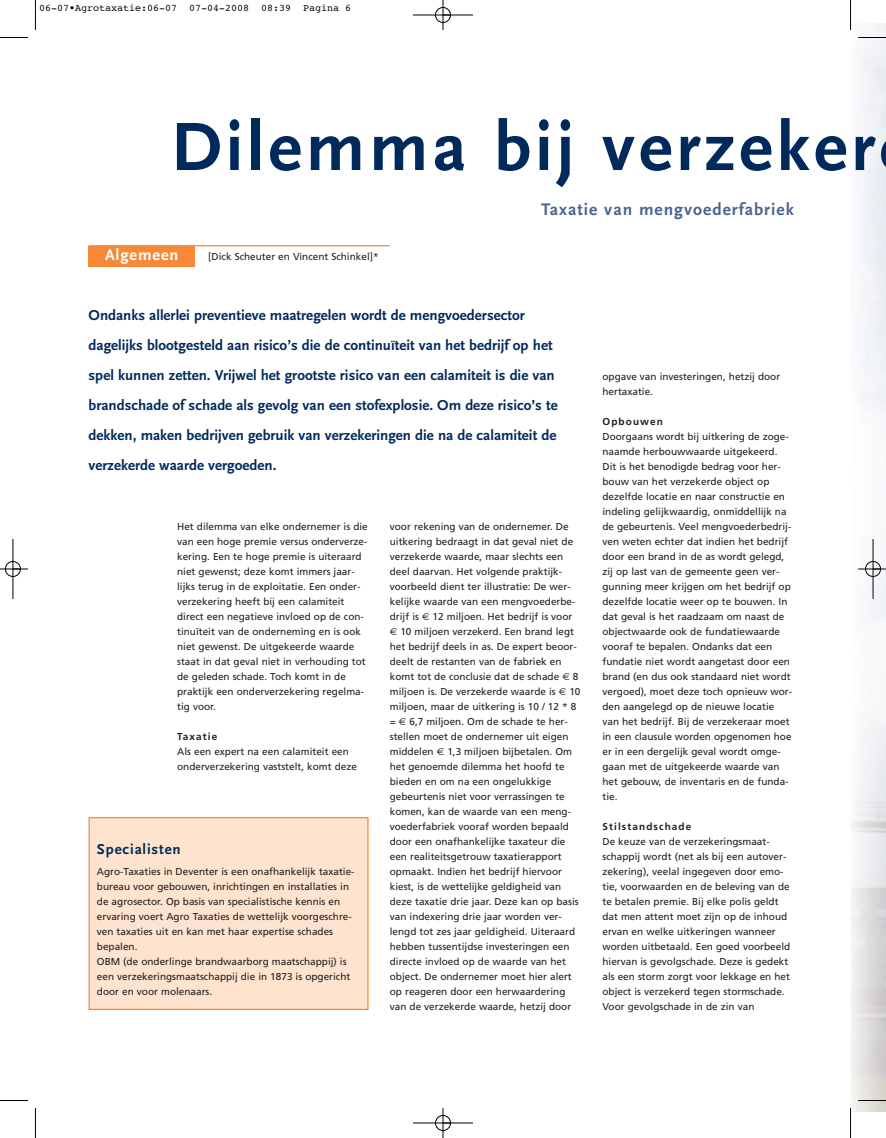
<style>
.page{position:relative;width:886px;height:1138px;background:#fff}
.page>*{position:absolute;margin:0;border:0;box-sizing:border-box;transform-origin:0 0}
.t1{font:700 71.25px "Scala Sans";letter-spacing:.055em;color:#002a5c}
.t2{font:700 17.5px "Scala Sans";letter-spacing:.055em;color:#4b648f}
.t3{font:700 16.25px "Scala Sans";letter-spacing:.055em;color:#fff}
.t4{font:700 15px/30px "Scala Sans";color:#002a5c}
.t5{font:700 15px "Scala Sans";letter-spacing:.055em;color:#002a5c}
.t6{font:10px/15px "Frutiger";color:#231f20}
.t7{font:10px "Courier";color:#000}
.s1{font-weight:700}
.s2{font-family:"Euro Sans"}
</style>
<div class="page">
<img style="left:850px;top:16px;width:36px;height:1099px">
<div style="left:89px;top:246px;width:106px;height:20px;background:#f68938"></div>
<hr style="left:89px;top:245px;width:301px;height:1px;background:#f68938">
<div style="left:90px;top:818px;width:277px;height:191px;background:#fee3ce"></div>
<div style="left:89px;top:817px;width:280px;height:193px;border:1px solid #f68938"></div>
<hr style="left:35px;top:0;width:1px;height:30px;background:#000">
<svg style="left:0;top:37px;width:28px;height:1px"></svg>
<hr style="left:850px;top:0;width:1px;height:30px;background:#000">
<svg style="left:858px;top:37px;width:28px;height:1px"></svg>
<hr style="left:35px;top:1108px;width:1px;height:30px;background:#000">
<svg style="left:0;top:1100px;width:28px;height:1px"></svg>
<hr style="left:850px;top:1108px;width:1px;height:30px;background:#000">
<svg style="left:858px;top:1100px;width:28px;height:1px"></svg>
<hr style="left:413px;top:15px;width:60px;height:1px;background:#000">
<hr style="left:413px;top:1123px;width:60px;height:1px;background:#000">
<hr style="left:13px;top:539px;width:1px;height:60px;background:#000">
<hr style="left:873px;top:539px;width:1px;height:60px;background:#000">
<hr style="left:443px;top:0;width:1px;height:30px;background:#000">
<hr style="left:443px;top:1108px;width:1px;height:30px;background:#000">
<svg style="left:0;top:569px;width:28px;height:1px"></svg>
<svg style="left:858px;top:569px;width:28px;height:1px"></svg>
<div style="left:435px;top:7px;width:16px;height:16px;border:1px solid #000;border-radius:50%"></div>
<div style="left:435px;top:1115px;width:16px;height:16px;border:1px solid #000;border-radius:50%"></div>
<div style="left:5px;top:561px;width:16px;height:16px;border:1px solid #000;border-radius:50%"></div>
<div style="left:865px;top:561px;width:16px;height:16px;border:1px solid #000;border-radius:50%"></div>
<p class="t7" style="left:39px;top:4px;width:314px">06-07•Agrotaxatie:06-07 07-04-2008 08:39 Pagina 6</p>
<p class="t1" style="left:171px;top:118px;width:706px">Dilemma bij verzeker</p>
<p class="t3" style="left:105px;top:248px;width:75px">Algemeen</p>
<p class="t6" style="left:208px;top:250px;width:172px">[Dick Scheuter en Vincent Schinkel]*</p>
<p class="t2" style="left:541px;top:202px;width:254px">Taxatie van mengvoederfabriek</p>
<p class="t4" style="left:89px;top:301px;width:471px">Ondanks allerlei preventieve maatregelen wordt de mengvoedersector dagelijks blootgesteld aan risico’s die de continuïteit van het bedrijf op het spel kunnen zetten. Vrijwel het grootste risico van een calamiteit is die van brandschade of schade als gevolg van een stofexplosie. Om deze risico’s te dekken, maken bedrijven gebruik van verzekeringen die na de calamiteit de verzekerde waarde vergoeden.</p>
<p class="t6" style="left:177px;top:520px;width:192px">Het dilemma van elke ondernemer is die van een hoge premie versus onderverze&shy;kering. Een te hoge premie is uiteraard niet gewenst; deze komt immers jaar&shy;lijks terug in de exploitatie. Een onder&shy;verzekering heeft bij een calamiteit direct een negatieve invloed op de con&shy;tinuïteit van de onderneming en is ook niet gewenst. De uitgekeerde waarde staat in dat geval niet in verhouding tot de geleden schade. Toch komt in de praktijk een onderverzekering regelma&shy;tig voor.</p>
<p class="t6" style="left:177px;top:730px;width:181px"><span class="s1">Taxatie<br></span>Als een expert na een calamiteit een onderverzekering vaststelt, komt deze</p>
<p class="t5" style="left:97px;top:843px;width:85px">Specialisten</p>
<p class="t6" style="left:97px;top:865px;width:259px">Agro-Taxaties in Deventer is een onafhankelijk taxatie&shy;bureau voor gebouwen, inrichtingen en installaties in de agrosector. Op basis van specialistische kennis en ervaring voert Agro Taxaties de wettelijk voorgeschre&shy;ven taxaties uit en kan met haar expertise schades bepalen.<br>OBM (de onderlinge brandwaarborg maatschappij) is een verzekeringsmaatschappij die in 1873 is opgericht door en voor molenaars.</p>
<p class="t6" style="left:390px;top:520px;width:192px">voor rekening van de ondernemer. De uitkering bedraagt in dat geval niet de verzekerde waarde, maar slechts een deel daarvan. Het volgende praktijk&shy;voorbeeld dient ter illustratie: De wer&shy;kelijke waarde van een mengvoederbe&shy;drijf is <span class="s2">€</span> 12 miljoen. Het bedrijf is voor <span class="s2">€</span> 10 miljoen verzekerd. Een brand legt het bedrijf deels in as. De expert beoor&shy;deelt de restanten van de fabriek en komt tot de conclusie dat de schade <span class="s2">€</span> 8 miljoen is. De verzekerde waarde is <span class="s2">€</span> 10 miljoen, maar de uitkering is 10 / 12 * 8 = <span class="s2">€</span> 6,7 miljoen. Om de schade te her&shy;stellen moet de ondernemer uit eigen middelen <span class="s2">€</span> 1,3 miljoen bijbetalen. Om het genoemde dilemma het hoofd te bieden en om na een ongelukkige gebeurtenis niet voor verrassingen te komen, kan de waarde van een meng&shy;voederfabriek vooraf worden bepaald door een onafhankelijke taxateur die een realiteitsgetrouw taxatierapport opmaakt. Indien het bedrijf hiervoor kiest, is de wettelijke geldigheid van deze taxatie drie jaar. Deze kan op basis van indexering drie jaar worden ver&shy;lengd tot zes jaar geldigheid. Uiteraard hebben tussentijdse investeringen een directe invloed op de waarde van het object. De ondernemer moet hier alert op reageren door een herwaardering van de verzekerde waarde, hetzij door</p>
<p class="t6" style="left:602px;top:370px;width:179px">opgave van investeringen, hetzij door hertaxatie.</p>
<p class="t6" style="left:602px;top:415px;width:191px"><span class="s1">Opbouwen<br></span>Doorgaans wordt bij uitkering de zoge&shy;naamde herbouwwaarde uitgekeerd.<br>Dit is het benodigde bedrag voor her&shy;bouw van het verzekerde object op dezelfde locatie en naar constructie en indeling gelijkwaardig, onmiddellijk na de gebeurtenis. Veel mengvoederbedrij&shy;ven weten echter dat indien het bedrijf door een brand in de as wordt gelegd, zij op last van de gemeente geen ver&shy;gunning meer krijgen om het bedrijf op dezelfde locatie weer op te bouwen. In dat geval is het raadzaam om naast de objectwaarde ook de fundatiewaarde vooraf te bepalen. Ondanks dat een fundatie niet wordt aangetast door een brand (en dus ook standaard niet wordt vergoed), moet deze toch opnieuw wor&shy;den aangelegd op de nieuwe locatie van het bedrijf. Bij de verzekeraar moet in een clausule worden opgenomen hoe er in een dergelijk geval wordt omge&shy;gaan met de uitgekeerde waarde van het gebouw, de inventaris en de funda&shy;tie.</p>
<p class="t6" style="left:602px;top:820px;width:189px"><span class="s1">Stilstandschade<br></span>De keuze van de verzekeringsmaat&shy;schappij wordt (net als bij een autover&shy;zekering), veelal ingegeven door emo&shy;tie, voorwaarden en de beleving van de te betalen premie. Bij elke polis geldt dat men attent moet zijn op de inhoud ervan en welke uitkeringen wanneer worden uitbetaald. Een goed voorbeeld hiervan is gevolgschade. Deze is gedekt als een storm zorgt voor lekkage en het object is verzekerd tegen stormschade.<br>Voor gevolgschade in de zin van</p>
</div>
